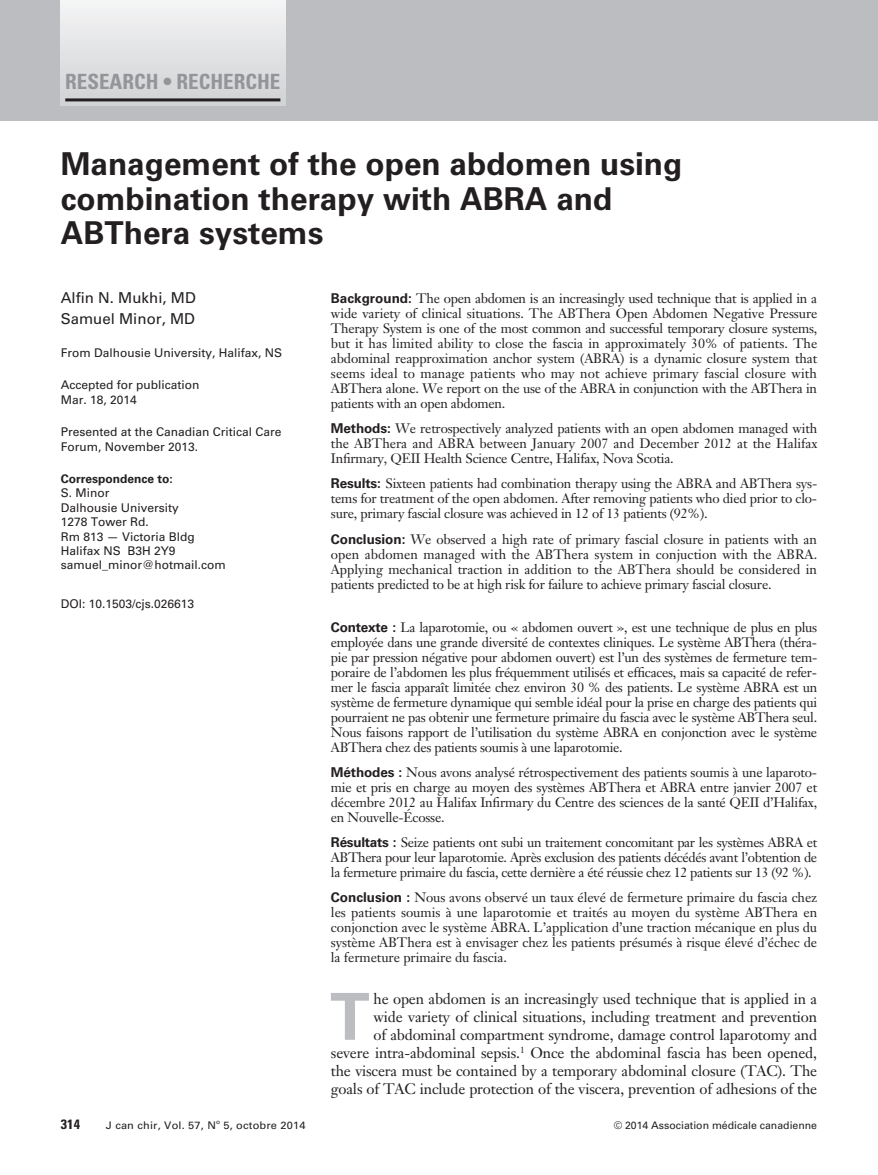
<style>
.page{position:relative;width:878px;height:1175px;background:#fff}
.page>*{position:absolute;margin:0;border:0;box-sizing:border-box;transform-origin:0 0}
.t1{font:700 64.8px "Univers LT Std";color:#bcbdc0}
.t2{font:700 31.5px/34.5px "Univers LT Std";color:#231f20}
.t3{font:700 condensed 21px "Univers LT Std";color:#939598}
.t4{font:15px/18px "Janson Text LT Std";letter-spacing:-.01em;color:#231f20;text-align:right}
.t5{font:15px/21px "Univers LT Std";color:#231f20}
.t6{font:13.5px/15px "Janson Text LT Std";letter-spacing:-.015em;color:#231f20;text-align:justify}
.t7{font:700 condensed 13.5px "Univers LT Std";color:#231f20;scale:1.05 1}
.t8{font:12px/14.4px "Univers LT Std";color:#231f20}
.t9{font:700 12px "Univers LT Std";color:#231f20}
.t10{font:10.5px "Univers LT Std";color:#231f20}
.t11{font:10.5px "Univers LT Std";color:#231f20;scale:1.05 1}
.t12{font:6.3px "Univers LT Std";color:#231f20;scale:1.05 1}
.s1{font-family:"Univers LT Std";font-weight:700}
</style>
<div class="page">
<div style="left:0;top:0;width:877px;height:120px;background:#bcbdc0"></div>
<div style="left:61px;top:0;width:224px;height:106px;background:linear-gradient(to bottom,#f4f4f5,#d1d2d5)"></div>
<hr style="left:65px;top:98px;width:215px;height:3px;background:#231f20">
<h3 class="t3" style="left:65px;top:69px;width:216px">RESEARCH • RECHERCHE</h3>
<h2 class="t2" style="left:61px;top:147px;width:623px">Management of the open abdomen using combination therapy with ABRA and<br>ABThera systems</h2>
<p class="t5" style="left:61px;top:288px;width:136px">Alfin N. Mukhi, MD<br>Samuel Minor, MD</p>
<p class="t8" style="left:61px;top:345px;width:223px">From Dalhousie University, Halifax, NS</p>
<p class="t8" style="left:61px;top:378px;width:140px">Accepted for publication<br>Mar. 18, 2014</p>
<p class="t8" style="left:61px;top:425px;width:222px">Presented at the Canadian Critical Care<br>Forum, November 2013.</p>
<p class="t9" style="left:61px;top:472px;width:114px">Correspondence to:</p>
<p class="t8" style="left:61px;top:486px;width:166px">S. Minor<br>Dalhousie University<br>1278 Tower Rd.<br>Rm 813 — Victoria Bldg<br>Halifax NS B3H 2Y9 samuel_minor@hotmail.com</p>
<p class="t8" style="left:61px;top:596px;width:135px">DOI: 10.1503/cjs.026613</p>
<p class="t6" style="left:331px;top:290px;width:488px"><span class="s1">Background:</span> The open abdomen is an increasingly used technique that is applied in a wide variety of clinical situations. The ABThera Open Abdomen Negative Pressure Therapy System is one of the most common and successful temporary closure systems, but it has limited ability to close the fascia in approximately 30% of patients. The abdominal reapproximation anchor system (ABRA) is a dynamic closure system that seems ideal to manage patients who may not achieve primary fascial closure with ABThera alone. We report on the use of the ABRA in conjunction with the ABThera in patients with an open abdomen.</p>
<p class="t6" style="left:331px;top:421px;width:488px"><span class="s1">Methods:</span> We retrospectively analyzed patients with an open abdomen managed with the ABThera and ABRA between January 2007 and December 2012 at the Halifax Infirmary, QEII Health Science Centre, Halifax, Nova Scotia.</p>
<p class="t6" style="left:331px;top:476px;width:488px"><span class="s1">Results:</span> Sixteen patients had combination therapy using the ABRA and ABThera sys&shy;tems for treatment of the open abdomen. After removing patients who died prior to clo&shy;sure, primary fascial closure was achieved in 12 of 13 patients (92%).</p>
<p class="t6" style="left:331px;top:531px;width:488px"><span class="s1">Conclusion:</span> We observed a high rate of primary fascial closure in patients with an open abdomen managed with the ABThera system in conjuction with the ABRA.<br>Applying mechanical traction in addition to the ABThera should be considered in patients predicted to be at high risk for failure to achieve primary fascial closure.</p>
<p class="t6" style="left:331px;top:619px;width:488px"><span class="s1">Contexte :</span> La laparotomie, ou « abdomen ouvert », est une technique de plus en plus employée dans une grande diversité de contextes cliniques. Le système ABThera (théra&shy;pie par pression négative pour abdomen ouvert) est l’un des systèmes de fermeture tem&shy;poraire de l’abdomen les plus fréquemment utilisés et efficaces, mais sa capacité de refer&shy;mer le fascia apparaît limitée chez environ 30 % des patients. Le système ABRA est un système de fermeture dynamique qui semble idéal pour la prise en charge des patients qui pourraient ne pas obtenir une fermeture primaire du fascia avec le système ABThera seul.<br>Nous faisons rapport de l’utilisation du système ABRA en conjonction avec le système ABThera chez des patients soumis à une laparotomie.</p>
<p class="t6" style="left:331px;top:764px;width:488px"><span class="s1">Méthodes :</span> Nous avons analysé rétrospectivement des patients soumis à une laparoto&shy;mie et pris en charge au moyen des systèmes ABThera et ABRA entre janvier 2007 et décembre 2012 au Halifax Infirmary du Centre des sciences de la santé QEII d’Halifax, en Nouvelle-Écosse.</p>
<p class="t6" style="left:331px;top:835px;width:488px"><span class="s1">Résultats :</span> Seize patients ont subi un traitement concomitant par les systèmes ABRA et ABThera pour leur laparotomie. Après exclusion des patients décédés avant l’obtention de la fermeture primaire du fascia, cette dernière a été réussie chez 12 patients sur 13 (92 %).</p>
<p class="t6" style="left:331px;top:890px;width:488px"><span class="s1">Conclusion :</span> Nous avons observé un taux élevé de fermeture primaire du fascia chez les patients soumis à une laparotomie et traités au moyen du système ABThera en conjonction avec le système ABRA. L’application d’une traction mécanique en plus du système ABThera est à envisager chez les patients présumés à risque élevé d’échec de la fermeture primaire du fascia.</p>
<h1 class="t1" style="left:330px;top:979px;width:41px">T</h1>
<p class="t4" style="left:331px;top:989px;width:488px">he open abdomen is an increasingly used technique that is applied in a<br>wide variety of clinical situations, including treatment and prevention<br>of abdominal compartment syndrome, damage control laparotomy and<br>severe intra-abdominal sepsis.<sup>1</sup> Once the abdominal fascia has been opened, the viscera must be contained by a temporary abdominal closure (TAC). The goals of TAC include protection of the viscera, prevention of adhesions of the</p>
<p class="t7" style="left:61px;top:1116px;width:20px">314</p>
<p class="t11" style="left:106px;top:1119px;width:106px">J can chir, Vol. 57, N</p>
<p class="t12" style="left:216px;top:1117px;width:5px">o</p>
<p class="t11" style="left:223px;top:1119px;width:80px">5, octobre 2014</p>
<p class="t10" style="left:613px;top:1119px;width:205px">© 2014 Association médicale canadienne</p>
</div>
